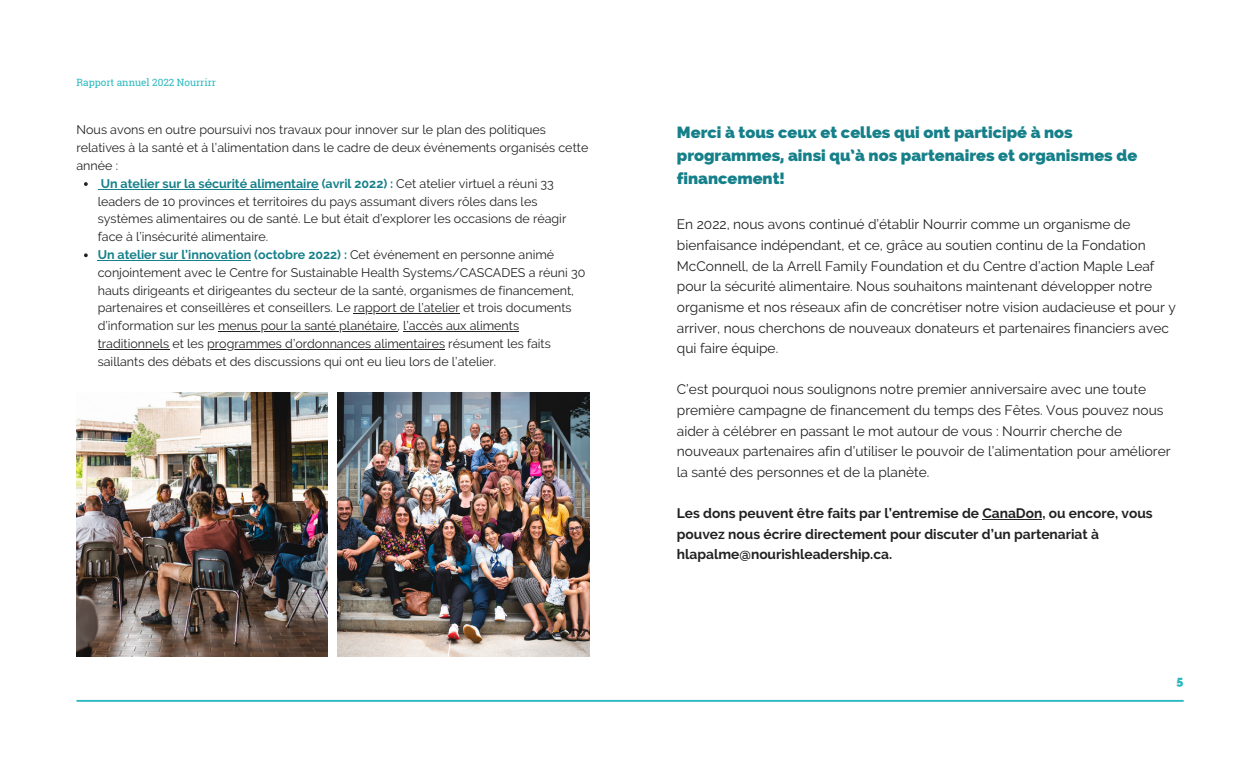
<style>
.page{position:relative;width:1260px;height:765px;background:#fff}
.page>*{position:absolute;margin:0;border:0;box-sizing:border-box;transform-origin:0 0}
.t1{font:800 16.25px/23.5px "Raleway";color:#15808a}
.t2{font:13.75px/20.6px "Raleway";color:#222}
.t3{font:700 13.75px/20.6px "Raleway";color:#222}
.t4{font:12.5px/17.8px "Raleway";color:#222}
.t5{font:800 12.5px "Raleway";color:#2bb9bf}
.t6{font:10px "Roboto Slab";color:#2bb9bf}
.s1{font-weight:700;color:#15808a}
</style>
<div class="page">
<img style="left:337px;top:393px;width:252px;height:263px">
<img style="left:76px;top:393px;width:252px;height:263px">
<hr style="left:76px;top:700px;width:1108px;height:2px;background:#2bb9bf">
<svg style="left:84px;top:182px;width:4px;height:4px"></svg>
<hr style="left:101px;top:189px;width:218px;height:1px;background:#15808a">
<svg style="left:84px;top:253px;width:4px;height:4px"></svg>
<hr style="left:98px;top:260px;width:153px;height:1px;background:#15808a">
<hr style="left:354px;top:313px;width:106px;height:1px;background:#222">
<hr style="left:218px;top:331px;width:179px;height:1px;background:#222">
<hr style="left:403px;top:331px;width:116px;height:1px;background:#222">
<hr style="left:98px;top:349px;width:71px;height:1px;background:#222">
<hr style="left:207px;top:349px;width:238px;height:1px;background:#222">
<hr style="left:982px;top:519px;width:60px;height:1px;background:#222">
<p class="t6" style="left:76px;top:75px;width:141px">Rapport annuel 2022 Nourrirr</p>
<p class="t4" style="left:76px;top:121px;width:513px">Nous avons en outre poursuivi nos travaux pour innover sur le plan des politiques relatives à la santé et à l’alimentation dans le cadre de deux événements organisés cette année :</p>
<p class="t4" style="left:98px;top:175px;width:489px"><span class="s1">Un atelier sur la sécurité alimentaire (avril 2022) :</span> Cet atelier virtuel a réuni 33 leaders de 10 provinces et territoires du pays assumant divers rôles dans les systèmes alimentaires ou de santé. Le but était d’explorer les occasions de réagir face à l’insécurité alimentaire.<br><span class="s1">Un atelier sur l’innovation (octobre 2022) :</span> Cet événement en personne animé conjointement avec le Centre for Sustainable Health Systems/CASCADES a réuni 30 hauts dirigeants et dirigeantes du secteur de la santé, organismes de financement, partenaires et conseillères et conseillers. Le rapport de l’atelier et trois documents d’information sur les menus pour la santé planétaire, l’accès aux aliments traditionnels et les programmes d’ordonnances alimentaires résument les faits saillants des débats et des discussions qui ont eu lieu lors de l’atelier.</p>
<h1 class="t1" style="left:677px;top:120px;width:462px">Merci à tous ceux et celles qui ont participé à nos programmes, ainsi qu’à nos partenaires et organismes de financement!</h1>
<p class="t2" style="left:677px;top:214px;width:500px">En 2022, nous avons continué d’établir Nourrir comme un organisme de bienfaisance indépendant, et ce, grâce au soutien continu de la Fondation McConnell, de la Arrell Family Foundation et du Centre d’action Maple Leaf pour la sécurité alimentaire. Nous souhaitons maintenant développer notre organisme et nos réseaux afin de concrétiser notre vision audacieuse et pour y arriver, nous cherchons de nouveaux donateurs et partenaires financiers avec qui faire équipe.</p>
<p class="t2" style="left:677px;top:379px;width:495px">C’est pourquoi nous soulignons notre premier anniversaire avec une toute première campagne de financement du temps des Fêtes. Vous pouvez nous aider à célébrer en passant le mot autour de vous : Nourrir cherche de nouveaux partenaires afin d’utiliser le pouvoir de l’alimentation pour améliorer la santé des personnes et de la planète.</p>
<p class="t3" style="left:677px;top:503px;width:477px">Les dons peuvent être faits par l’entremise de CanaDon, ou encore, vous pouvez nous écrire directement pour discuter d’un partenariat à hlapalme@nourishleadership.ca.</p>
<p class="t5" style="left:1177px;top:673px;width:8px">5</p>
</div>
